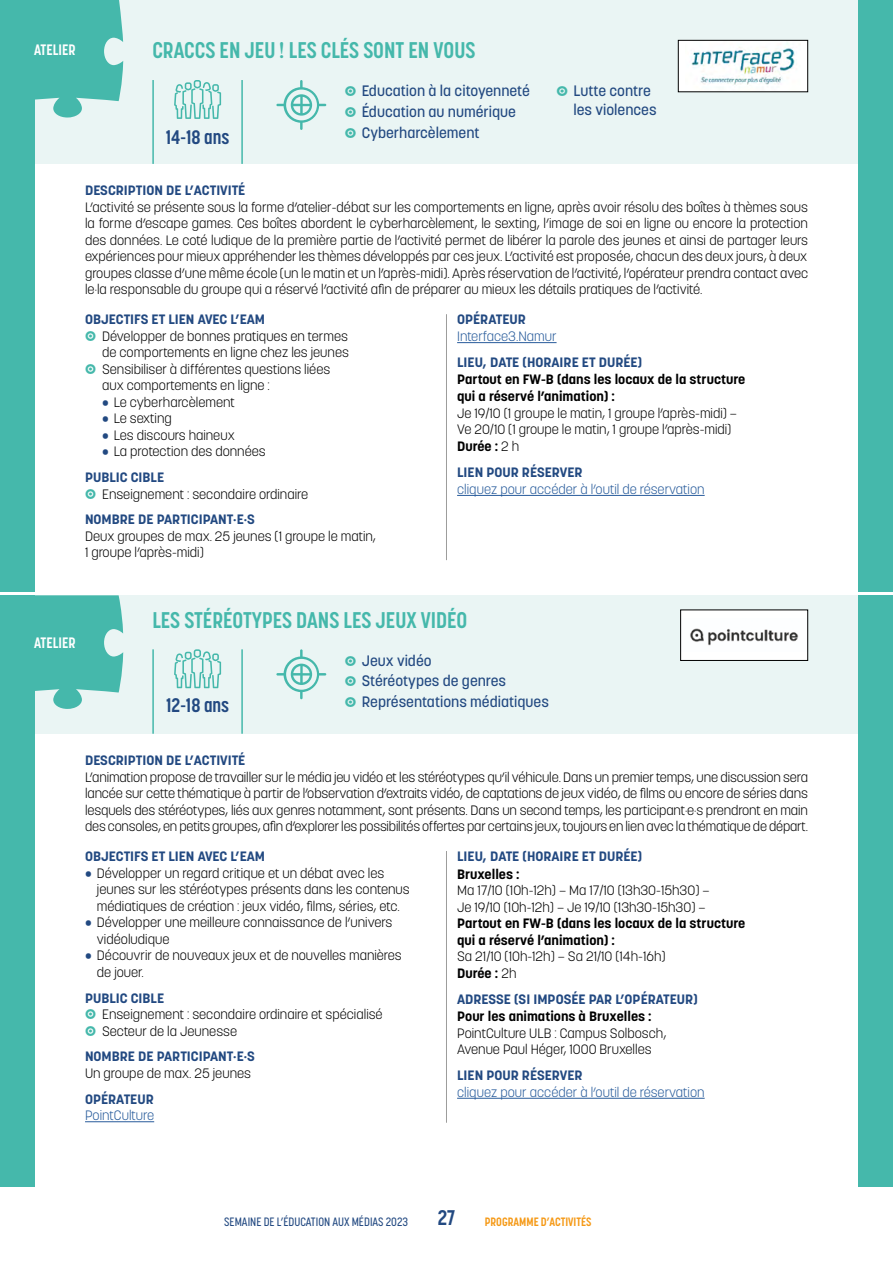
<style>
.page{position:relative;width:893px;height:1263px;background:#fff}
.page>*{position:absolute;margin:0;border:0;box-sizing:border-box;transform-origin:0 0}
.t1{font:700 22.5px "Korolev Condensed";color:#45b8ab}
.t2{font:700 21px "Korolev Condensed";color:#224981}
.t3{font:700 19.5px "Korolev Condensed";color:#224981}
.t4{font:500 15px/20.9px "Korolev";color:#224981}
.t5{font:700 15px "Korolev Condensed";color:#fff}
.t6{font:300 13.5px/16.5px "Korolev";color:#000}
.t7{font:700 13.5px "Korolev";color:#224981;scale:1.05 1}
.t8{font:700 13.5px/16.5px "Korolev";color:#000;scale:1.05 1}
.t9{font:300 13.5px "Korolev";color:#275b9b}
.t10{font:500 12px "Korolev Condensed";color:#224981}
.t11{font:700 12px "Korolev Condensed";color:#f59916}
.s1{font-family:"digitalgeometric";font-weight:700;font-size:13.5px;color:#45b8ab}
.s2{font-family:"digitalgeometric";font-weight:700;color:#45b8ab}
.s3{color:#224981}
.s4{font-weight:700;color:#224981}
.s5{font-weight:700}
</style>
<div class="page">
<div style="left:0;top:0;width:893px;height:164px;background:#eaf5f4"></div>
<div style="left:0;top:595px;width:893px;height:139px;background:#eaf5f4"></div>
<svg style="left:174px;top:80px;width:47px;height:39px"></svg>
<svg style="left:174px;top:649px;width:47px;height:39px"></svg>
<hr style="left:241px;top:80px;width:2px;height:84px;background:#45b8ab">
<hr style="left:152px;top:80px;width:2px;height:84px;background:#45b8ab">
<hr style="left:241px;top:649px;width:2px;height:85px;background:#45b8ab">
<hr style="left:152px;top:649px;width:2px;height:85px;background:#45b8ab">
<svg style="left:276px;top:80px;width:50px;height:50px"></svg>
<svg style="left:276px;top:649px;width:50px;height:50px"></svg>
<div style="left:0;top:0;width:34px;height:591px;background:#45b8ab"></div>
<div style="left:0;top:595px;width:34px;height:591px;background:#45b8ab"></div>
<div style="left:859px;top:0;width:34px;height:591px;background:#45b8ab"></div>
<div style="left:859px;top:595px;width:34px;height:591px;background:#45b8ab"></div>
<svg style="left:34px;top:0;width:89px;height:118px"></svg>
<svg style="left:34px;top:595px;width:89px;height:114px"></svg>
<hr style="left:85px;top:1121px;width:69px;height:1px;background:#275b9b">
<hr style="left:457px;top:1098px;width:248px;height:1px;background:#275b9b">
<hr style="left:446px;top:851px;width:1px;height:272px;background:#9d9d9c">
<hr style="left:457px;top:342px;width:100px;height:1px;background:#275b9b">
<hr style="left:457px;top:495px;width:248px;height:1px;background:#275b9b">
<hr style="left:446px;top:314px;width:1px;height:246px;background:#9d9d9c">
<div style="left:678px;top:40px;width:130px;height:52px;background:#fff"></div>
<img style="left:690px;top:43px;width:107px;height:42px">
<div style="left:678px;top:40px;width:130px;height:52px;border:1px solid #000"></div>
<div style="left:681px;top:610px;width:127px;height:50px;background:#fff"></div>
<img style="left:690px;top:628px;width:109px;height:18px">
<div style="left:680px;top:610px;width:128px;height:51px;border:1px solid #000"></div>
<p class="t5" style="left:34px;top:41px;width:43px">ATELIER</p>
<h1 class="t1" style="left:152px;top:37px;width:324px">CRACCS EN JEU ! LES CLÉS SONT EN VOUS</h1>
<h3 class="t3" style="left:166px;top:125px;width:65px">14-18 ans</h3>
<p class="t4" style="left:345px;top:81px;width:187px"><span class="s1">O</span> Education à la citoyenneté<br><span class="s1">O</span> Éducation au numérique<br><span class="s1">O</span> Cyberharcèlement</p>
<p class="t4" style="left:573px;top:82px;width:85px;line-height:18.8px;text-indent:-17px"><span class="s1">O</span> Lutte contre les violences</p>
<p class="t7" style="left:85px;top:182px;width:154px">DESCRIPTION DE L’ACTIVITÉ</p>
<p class="t6" style="left:85px;top:199px;width:725px;text-align:justify">L’activité se présente sous la forme d’atelier-débat sur les comportements en ligne, après avoir résolu des boîtes à thèmes sous la forme d’escape games. Ces boîtes abordent le cyberharcèlement, le sexting, l’image de soi en ligne ou encore la protection des données. Le coté ludique de la première partie de l’activité permet de libérer la parole des jeunes et ainsi de partager leurs expériences pour mieux appréhender les thèmes développés par ces jeux. L’activité est proposée, chacun des deux jours, à deux groupes classe d’une même école (un le matin et un l’après-midi). Après réservation de l’activité, l’opérateur prendra contact avec le·la responsable du groupe qui a réservé l’activité afin de préparer au mieux les détails pratiques de l’activité.</p>
<p class="t7" style="left:85px;top:311px;width:173px">OBJECTIFS ET LIEN AVEC L’EAM</p>
<p class="t6" style="left:85px;top:328px;width:264px"><span class="s2">O</span> Développer de bonnes pratiques en termes</p>
<p class="t6" style="left:102px;top:344px;width:248px">de comportements en ligne chez les jeunes</p>
<p class="t6" style="left:85px;top:361px;width:247px"><span class="s2">O</span> Sensibiliser à différentes questions liées</p>
<p class="t6" style="left:102px;top:377px;width:169px">aux comportements en ligne :</p>
<p class="t6" style="left:102px;top:394px;width:134px"><span class="s3">•</span> Le cyberharcèlement</p>
<p class="t6" style="left:102px;top:410px;width:71px"><span class="s3">•</span> Le sexting</p>
<p class="t6" style="left:102px;top:427px;width:134px"><span class="s3">•</span> Les discours haineux</p>
<p class="t6" style="left:85px;top:439px;width:182px;line-height:25.8px;text-indent:17px"><span class="s3">•</span> La protection des données<br><span class="s4">PUBLIC CIBLE</span></p>
<p class="t6" style="left:85px;top:481px;width:225px;line-height:25.8px"><span class="s2">O</span> Enseignement : secondaire ordinaire<br><span class="s4">NOMBRE DE PARTICIPANT·E·S</span></p>
<p class="t6" style="left:85px;top:528px;width:292px">Deux groupes de max. 25 jeunes (1 groupe le matin,<br>1 groupe l’après-midi)</p>
<p class="t7" style="left:457px;top:311px;width:67px">OPÉRATEUR</p>
<p class="t9" style="left:457px;top:328px;width:101px">Interface3.Namur</p>
<p class="t7" style="left:457px;top:353px;width:178px">LIEU, DATE (HORAIRE ET DURÉE)</p>
<p class="t8" style="left:457px;top:371px;width:276px;line-height:17.2px">Partout en FW-B (dans les locaux de la structure qui a réservé l’animation) :</p>
<p class="t6" style="left:457px;top:404px;width:281px">Je 19/10 (1 groupe le matin, 1 groupe l’après-midi) –<br>Ve 20/10 (1 groupe le matin, 1 groupe l’après-midi)<br><span class="s5">Durée :</span> 2 h</p>
<p class="t7" style="left:457px;top:464px;width:121px">LIEN POUR RÉSERVER</p>
<p class="t9" style="left:457px;top:480px;width:249px">cliquez pour accéder à l’outil de réservation</p>
<p class="t5" style="left:34px;top:634px;width:43px">ATELIER</p>
<h1 class="t1" style="left:152px;top:607px;width:316px">LES STÉRÉOTYPES DANS LES JEUX VIDÉO</h1>
<h3 class="t3" style="left:166px;top:694px;width:65px">12-18 ans</h3>
<p class="t4" style="left:345px;top:650px;width:206px"><span class="s1">O</span> Jeux vidéo<br><span class="s1">O</span> Stéréotypes de genres<br><span class="s1">O</span> Représentations médiatiques</p>
<p class="t7" style="left:85px;top:752px;width:154px">DESCRIPTION DE L’ACTIVITÉ</p>
<p class="t6" style="left:85px;top:769px;width:724px;text-align:justify">L’animation propose de travailler sur le média jeu vidéo et les stéréotypes qu’il véhicule. Dans un premier temps, une discussion sera lancée sur cette thématique à partir de l’observation d’extraits vidéo, de captations de jeux vidéo, de films ou encore de séries dans lesquels des stéréotypes, liés aux genres notamment, sont présents. Dans un second temps, les participant·e·s prendront en main des consoles, en petits groupes, afin d’explorer les possibilités offertes par certains jeux, toujours en lien avec la thématique de départ.</p>
<p class="t7" style="left:85px;top:848px;width:173px">OBJECTIFS ET LIEN AVEC L’EAM</p>
<p class="t6" style="left:97px;top:865px;width:314px;text-indent:-12px"><span class="s3">•</span> Développer un regard critique et un débat avec les jeunes sur les stéréotypes présents dans les contenus médiatiques de création : jeux vidéo, films, séries, etc.</p>
<p class="t6" style="left:97px;top:914px;width:297px;text-indent:-12px"><span class="s3">•</span> Développer une meilleure connaissance de l’univers vidéoludique</p>
<p class="t6" style="left:97px;top:947px;width:306px;text-indent:-12px"><span class="s3">•</span> Découvrir de nouveaux jeux et de nouvelles manières de jouer.</p>
<p class="t6" style="left:85px;top:989px;width:299px"><span class="s4">PUBLIC CIBLE<br></span><span class="s2">O</span> Enseignement : secondaire ordinaire et spécialisé<br><span class="s2">O</span> Secteur de la Jeunesse</p>
<p class="t7" style="left:85px;top:1048px;width:163px">NOMBRE DE PARTICIPANT·E·S</p>
<p class="t6" style="left:85px;top:1065px;width:167px">Un groupe de max. 25 jeunes</p>
<p class="t7" style="left:85px;top:1090px;width:67px">OPÉRATEUR</p>
<p class="t9" style="left:85px;top:1107px;width:71px">PointCulture</p>
<p class="t7" style="left:457px;top:848px;width:178px">LIEU, DATE (HORAIRE ET DURÉE)</p>
<p class="t8" style="left:457px;top:865px;width:61px">Bruxelles :</p>
<p class="t6" style="left:457px;top:882px;width:254px">Ma 17/10 (10h-12h) – Ma 17/10 (13h30-15h30) –<br>Je 19/10 (10h-12h) – Je 19/10 (13h30-15h30) –</p>
<p class="t8" style="left:457px;top:915px;width:276px">Partout en FW-B (dans les locaux de la structure qui a réservé l’animation) :</p>
<p class="t6" style="left:457px;top:948px;width:210px;line-height:17.2px">Sa 21/10 (10h-12h) – Sa 21/10 (14h-16h)<br><span class="s5">Durée :</span> 2h</p>
<p class="t7" style="left:457px;top:991px;width:231px">ADRESSE (SI IMPOSÉE PAR L’OPÉRATEUR)</p>
<p class="t8" style="left:457px;top:1008px;width:187px">Pour les animations à Bruxelles :</p>
<p class="t6" style="left:457px;top:1025px;width:211px">PointCulture ULB : Campus Solbosch,<br>Avenue Paul Héger, 1000 Bruxelles</p>
<p class="t7" style="left:457px;top:1067px;width:121px">LIEN POUR RÉSERVER</p>
<p class="t9" style="left:457px;top:1083px;width:249px">cliquez pour accéder à l’outil de réservation</p>
<p class="t10" style="left:224px;top:1214px;width:185px">SEMAINE DE L’ÉDUCATION AUX MÉDIAS 2023</p>
<h2 class="t2" style="left:438px;top:1205px;width:19px">27</h2>
<p class="t11" style="left:485px;top:1215px;width:108px">PROGRAMME D’ACTIVITÉS</p>
</div>
